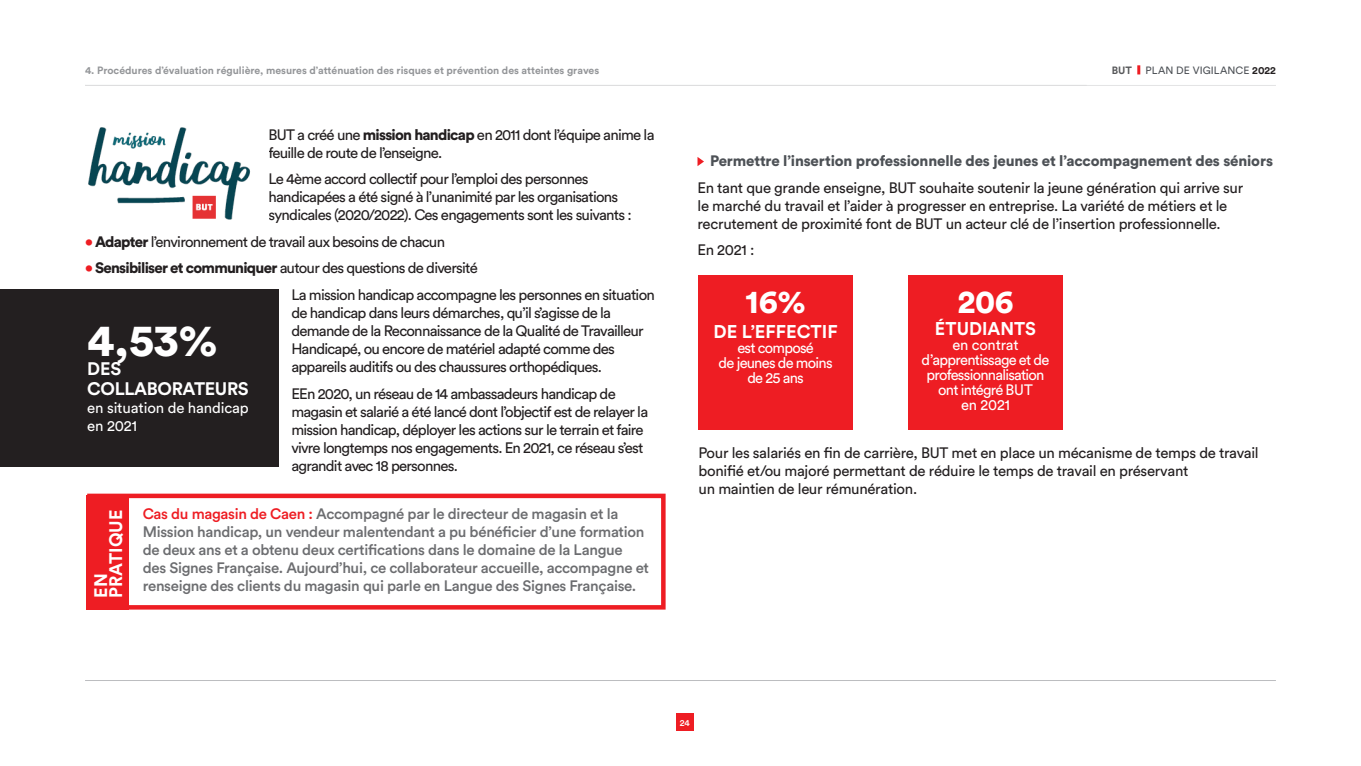
<style>
.page{position:relative;width:1361px;height:766px;background:#fff}
.page>*{position:absolute;margin:0;border:0;box-sizing:border-box;transform-origin:0 0}
.t1{font:900 45px "Circular Std";color:#fff}
.t2{font:900 32.55px "Circular Std";color:#fff}
.t3{font:700 18.3px "Circular Std";color:#fff}
.t4{font:700 18px/19.5px "Circular Std";letter-spacing:-.02em;color:#fff}
.t5{font:700 18px/15px "Circular Std";color:#fff}
.t6{font:15px/18px "Circular Std";letter-spacing:-.05em;color:#231f20}
.t7{font:15px/18px "Circular Std";letter-spacing:-.02em;color:#231f20}
.t8{font:500 15px/18px "Circular Std";letter-spacing:-.02em;color:#6c6d70}
.t9{font:15px/15px "Circular Std";letter-spacing:-.05em;color:#fff;text-align:center}
.t10{font:900 15px "Circular Std";letter-spacing:-.01em;color:#4d5156}
.t11{font:15px/18px "Circular Std";letter-spacing:-.01em;color:#fff}
.t12{font:700 10.5px "Circular Std";color:#939598}
.t13{font:10.5px "Circular Std";letter-spacing:.01em;color:#4d5156}
.t14{font:700 10.5px "Circular Std";color:#57585a}
.t15{font:500 9px "Circular Std";color:#fff}
.s1{font-weight:700;color:#231f20}
.s2{font-weight:900}
.s3{font-weight:900;color:#ee1d23}
.s4{color:#ee1d23}
</style>
<div class="page">
<div style="left:676px;top:713px;width:17px;height:17px;background:#ee1d23"></div>
<svg style="left:697px;top:157px;width:7px;height:9px"></svg>
<hr style="left:85px;top:85px;width:1191px;height:1px;background:#bcbdc0">
<svg style="left:1137px;top:65px;width:3px;height:9px"></svg>
<hr style="left:85px;top:680px;width:1191px;height:1px;background:#bcbdc0">
<img style="left:88px;top:127px;width:163px;height:93px">
<div style="left:0;top:289px;width:279px;height:178px;background:#231f20"></div>
<div style="left:87px;top:493px;width:578px;height:116px;border:4px solid #ee1d23"></div>
<div style="left:86px;top:494px;width:43px;height:115px;background:#ee1d23"></div>
<div style="left:698px;top:275px;width:155px;height:154px;background:#ee1d23"></div>
<div style="left:908px;top:275px;width:154px;height:154px;background:#ee1d23"></div>
<p class="t12" style="left:85px;top:64px;width:516px">4. Procédures d’évaluation régulière, mesures d’atténuation des risques et prévention des atteintes graves</p>
<p class="t14" style="left:1112px;top:64px;width:22px">BUT</p>
<p class="t13" style="left:1145px;top:64px;width:132px">PLAN DE VIGILANCE <span class="s1">2022</span></p>
<p class="t6" style="left:268px;top:125px;width:387px">BUT a créé une <span class="s2">mission handicap</span> en 2011 dont l’équipe anime la feuille de route de l’enseigne.</p>
<p class="t6" style="left:268px;top:170px;width:365px">Le 4ème accord collectif pour l’emploi des personnes handicapées a été signé à l’unanimité par les organisations syndicales (2020/2022). Ces engagements sont les suivants :</p>
<p class="t6" style="left:85px;top:232px;width:361px"><span class="s3">•</span> <span class="s2">Adapter</span> l’environnement de travail aux besoins de chacun</p>
<p class="t6" style="left:291px;top:254px;width:365px;line-height:26.5px;text-indent:-206px"><span class="s3">•</span> <span class="s2">Sensibiliser et communiquer</span> autour des questions de diversité<br>La mission handicap accompagne les personnes en situation</p>
<p class="t6" style="left:291px;top:303px;width:354px">de handicap dans leurs démarches, qu’il s’agisse de la demande de la Reconnaissance de la Qualité de Travailleur Handicapé, ou encore de matériel adapté comme des appareils auditifs ou des chaussures orthopédiques.</p>
<p class="t6" style="left:291px;top:384px;width:358px">EEn 2020, un réseau de 14 ambassadeurs handicap de magasin et salarié a été lancé dont l’objectif est de relayer la mission handicap, déployer les actions sur le terrain et faire vivre longtemps nos engagements. En 2021, ce réseau s’est agrandit avec 18 personnes.</p>
<h1 class="t1" style="left:87px;top:310px;width:132px">4,53%</h1>
<p class="t4" style="left:87px;top:359px;width:163px">DES<br>COLLABORATEURS</p>
<p class="t11" style="left:87px;top:398px;width:163px">en situation de handicap en 2021</p>
<p class="t5" style="left:93px;top:597px;width:89px;rotate:-90deg">EN<br>PRATIQUE</p>
<p class="t8" style="left:143px;top:504px;width:508px"><span class="s4">Cas du magasin de Caen :</span> Accompagné par le directeur de magasin et la Mission handicap, un vendeur malentendant a pu bénéficier d’une formation de deux ans et a obtenu deux certifications dans le domaine de la Langue des Signes Française. Aujourd’hui, ce collaborateur accueille, accompagne et renseigne des clients du magasin qui parle en Langue des Signes Française.</p>
<p class="t10" style="left:710px;top:151px;width:564px">Permettre l’insertion professionnelle des jeunes et l’accompagnement des séniors</p>
<p class="t7" style="left:697px;top:178px;width:547px">En tant que grande enseigne, BUT souhaite soutenir la jeune génération qui arrive sur le marché du travail et l’aider à progresser en entreprise. La variété de métiers et le recrutement de proximité font de BUT un acteur clé de l’insertion professionnelle.</p>
<p class="t6" style="left:697px;top:241px;width:58px">En 2021 :</p>
<h2 class="t2" style="left:957px;top:280px;width:57px">206</h2>
<p class="t3" style="left:935px;top:317px;width:103px">ÉTUDIANTS</p>
<p class="t9" style="left:921px;top:337px;width:129px">en contrat d’apprentissage et de professionnalisation ont intégré BUT<br>en 2021</p>
<p class="t7" style="left:698px;top:443px;width:562px">Pour les salariés en fin de carrière, BUT met en place un mécanisme de temps de travail bonifié et/ou majoré permettant de réduire le temps de travail en préservant<br>un maintien de leur rémunération.</p>
<h2 class="t2" style="left:745px;top:280px;width:62px">16%</h2>
<p class="t3" style="left:713px;top:319px;width:126px">DE L’EFFECTIF</p>
<p class="t9" style="left:718px;top:339px;width:116px">est composé<br>de jeunes de moins de 25 ans</p>
<p class="t15" style="left:680px;top:717px;width:11px">24</p>
</div>
